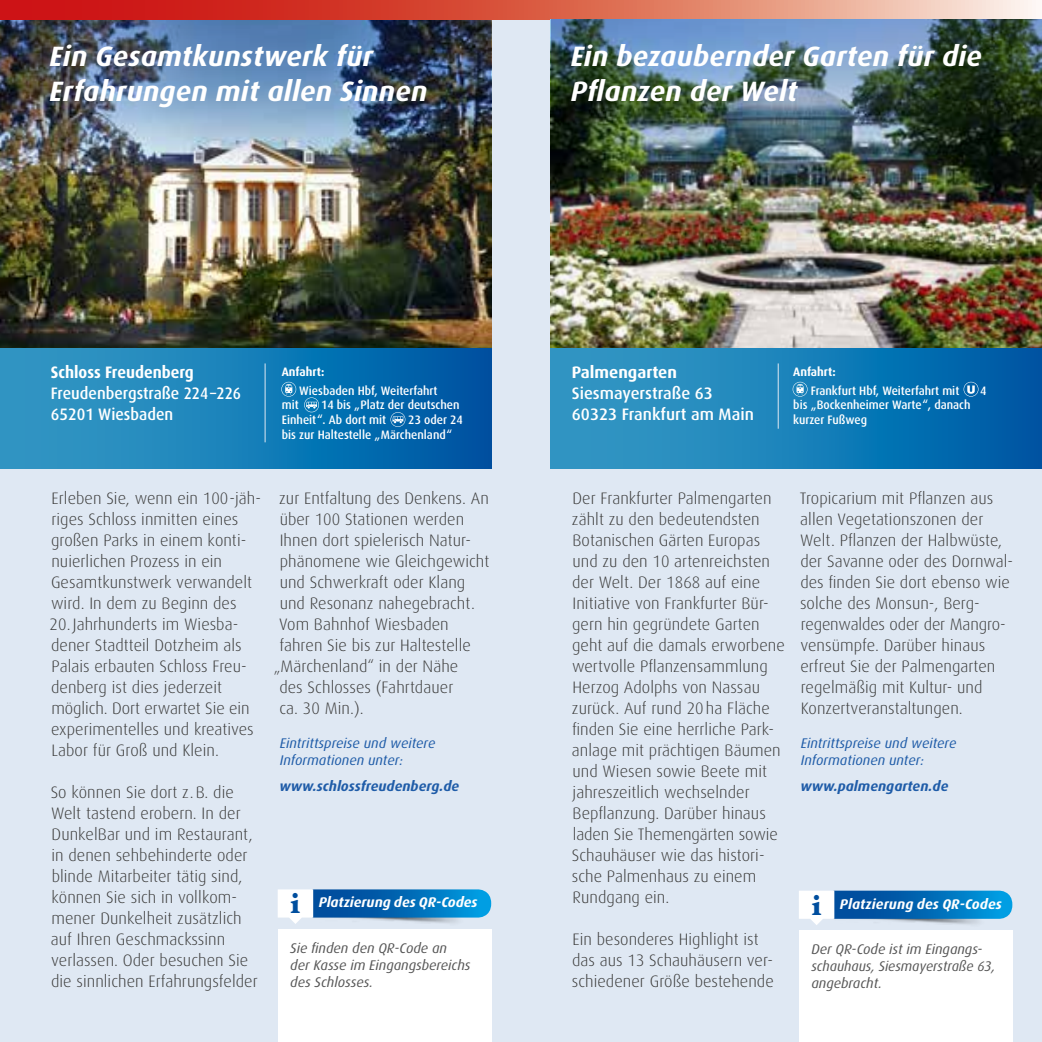
<style>
.page{position:relative;width:1042px;height:1042px;background:#dfe8f3}
.page>*{position:absolute;margin:0;border:0;box-sizing:border-box;transform-origin:0 0}
.t1{font:italic 700 28px/35px "Dax";letter-spacing:.01em;color:#fff}
.t2{font:900 28px "Hoefler Text";color:#004e9e}
.t3{font:300 16.62px/21px "Dax";letter-spacing:.005em;color:#3b3b3a}
.t4{font:500 16.62px/21px "Dax";color:#fff;scale:.95 1}
.t5{font:500 16.62px/21px "Dax";color:#fff}
.t6{font:700 16.62px "Dax";color:#fff;scale:.95 1}
.t7{font:700 16.62px "Dax";color:#fff}
.t8{font:italic 14px/16.8px "Dax";color:#565656}
.t9{font:italic 14px/16.8px "Dax";letter-spacing:.005em;color:#1f5ca8}
.t10{font:italic 700 14px "Dax";letter-spacing:.005em;color:#1f5ca8}
.t11{font:italic 700 14px "Dax";color:#fff}
.t12{font:500 12.25px/14.7px "Dax";color:#fff;scale:.95 1}
.t13{font:700 12.25px "Dax";color:#fff;scale:.95 1}
</style>
<div class="page">
<img style="left:0;top:171px;width:491px;height:177px">
<svg style="left:0;top:0;width:1042px;height:20px;background:#d96658"></svg>
<div style="left:0;top:348px;width:491px;height:120px;background:linear-gradient(to right,#369fc8,#0058a5)"></div>
<img style="left:551px;top:144px;width:491px;height:204px">
<div style="left:551px;top:348px;width:491px;height:120px;background:linear-gradient(to right,#389fc8,#005ca7)"></div>
<img style="left:551px;top:20px;width:491px;height:124px">
<img style="left:0;top:20px;width:491px;height:151px">
<div style="left:278px;top:929px;width:213px;height:113px;background:#fff"></div>
<svg style="left:278px;top:889px;width:214px;height:41px"></svg>
<div style="left:799px;top:931px;width:213px;height:111px;background:#fff"></div>
<svg style="left:799px;top:890px;width:214px;height:42px"></svg>
<svg style="left:281px;top:382px;width:15px;height:15px"></svg>
<svg style="left:390px;top:412px;width:15px;height:15px"></svg>
<svg style="left:304px;top:397px;width:15px;height:15px"></svg>
<hr style="left:265px;top:363px;width:1px;height:79px;background:#dfe8f3">
<svg style="left:792px;top:382px;width:15px;height:15px"></svg>
<svg style="left:963px;top:382px;width:15px;height:15px"></svg>
<hr style="left:778px;top:363px;width:1px;height:66px;background:#dfe8f3">
<h1 class="t1" style="left:50px;top:39px;width:379px">Ein Gesamtkunstwerk für<br>Erfahrungen mit allen Sinnen</h1>
<p class="t6" style="left:51px;top:363px;width:152px">Schloss Freudenberg</p>
<p class="t4" style="left:51px;top:383px;width:202px">Freudenbergstraße 224–226<br>65201 Wiesbaden</p>
<p class="t13" style="left:282px;top:364px;width:46px">Anfahrt:</p>
<p class="t12" style="left:299px;top:383px;width:147px">Wiesbaden Hbf, Weiterfahrt</p>
<p class="t12" style="left:282px;top:398px;width:19px">mit</p>
<p class="t12" style="left:282px;top:398px;width:188px;text-indent:39px">14 bis „Platz der deutschen<br>Einheit“. Ab dort mit</p>
<p class="t12" style="left:282px;top:412px;width:192px;text-indent:126px">23 oder 24 bis zur Haltestelle „Märchenland“</p>
<h1 class="t1" style="left:571px;top:39px;width:413px">Ein bezaubernder Garten für die<br>Pflanzen der Welt</h1>
<p class="t7" style="left:572px;top:363px;width:107px">Palmengarten</p>
<p class="t5" style="left:572px;top:383px;width:184px">Siesmayerstraße 63<br>60323 Frankfurt am Main</p>
<p class="t13" style="left:793px;top:364px;width:46px">Anfahrt:</p>
<p class="t12" style="left:811px;top:383px;width:158px">Frankfurt Hbf, Weiterfahrt mit</p>
<p class="t12" style="left:980px;top:383px;width:8px">4</p>
<p class="t12" style="left:793px;top:398px;width:188px">bis „Bockenheimer Warte“, danach kurzer Fußweg</p>
<p class="t3" style="left:51px;top:488px;width:211px">Erleben Sie, wenn ein 100-jäh&shy;riges Schloss inmitten eines großen Parks in einem konti&shy;nuierlichen Prozess in ein<br>Gesamtkunstwerk verwandelt wird. In dem zu Beginn des</p>
<p class="t3" style="left:50px;top:614px;width:206px">20. Jahrhunderts im Wiesba&shy;dener Stadtteil Dotzheim als<br>Palais erbauten Schloss Freu&shy;denberg ist dies jederzeit möglich. Dort erwartet Sie ein experimentelles und kreatives<br>Labor für Groß und Klein.</p>
<p class="t3" style="left:51px;top:782px;width:209px">So können Sie dort z.B. die<br>Welt tastend erobern. In der<br>DunkelBar und im Restaurant, in denen sehbehinderte oder blinde Mitarbeiter tätig sind, können Sie sich in vollkom&shy;mener Dunkelheit zusätzlich auf Ihren Geschmackssinn verlassen. Oder besuchen Sie die sinnlichen Erfahrungsfelder</p>
<p class="t3" style="left:279px;top:488px;width:211px">zur Entfaltung des Denkens. An</p>
<p class="t3" style="left:280px;top:509px;width:186px">über 100 Stationen werden</p>
<p class="t3" style="left:280px;top:530px;width:193px">Ihnen dort spielerisch Natur-</p>
<p class="t3" style="left:280px;top:551px;width:211px">phänomene wie Gleichgewicht</p>
<p class="t3" style="left:280px;top:572px;width:187px">und Schwerkraft oder Klang</p>
<p class="t3" style="left:280px;top:593px;width:197px">und Resonanz nahegebracht.</p>
<p class="t3" style="left:279px;top:614px;width:171px">Vom Bahnhof Wiesbaden</p>
<p class="t3" style="left:279px;top:635px;width:193px">fahren Sie bis zur Haltestelle</p>
<p class="t3" style="left:274px;top:656px;width:186px">„Märchenland“ in der Nähe</p>
<p class="t3" style="left:279px;top:677px;width:176px">des Schlosses (Fahrtdauer</p>
<p class="t3" style="left:279px;top:698px;width:86px">ca. 30 Min.).</p>
<p class="t9" style="left:280px;top:734px;width:157px">Eintrittspreise und weitere<br>Informationen unter:</p>
<p class="t10" style="left:279px;top:778px;width:181px">www.schlossfreudenberg.de</p>
<p class="t3" style="left:800px;top:488px;width:215px">Tropicarium mit Pflanzen aus allen Vegetationszonen der<br>Welt. Pflanzen der Halbwüste, der Savanne oder des Dornwal&shy;des finden Sie dort ebenso wie solche des Monsun-, Berg&shy;regenwaldes oder der Mangro&shy;vensümpfe. Darüber hinaus erfreut Sie der Palmengarten regelmäßig mit Kultur- und<br>Konzertveranstaltungen.</p>
<p class="t9" style="left:801px;top:734px;width:157px">Eintrittspreise und weitere<br>Informationen unter:</p>
<p class="t10" style="left:800px;top:778px;width:149px">www.palmengarten.de</p>
<p class="t3" style="left:572px;top:488px;width:215px">Der Frankfurter Palmengarten zählt zu den bedeutendsten<br>Botanischen Gärten Europas und zu den 10 artenreichsten der Welt. Der 1868 auf eine<br>Initiative von Frankfurter Bür&shy;gern hin gegründete Garten geht auf die damals erworbene wertvolle Pflanzensammlung<br>Herzog Adolphs von Nassau zurück. Auf rund 20 ha Fläche finden Sie eine herrliche Park&shy;anlage mit prächtigen Bäumen und Wiesen sowie Beete mit jahreszeitlich wechselnder<br>Bepflanzung. Darüber hinaus laden Sie Themengärten sowie<br>Schauhäuser wie das histori&shy;sche Palmenhaus zu einem<br>Rundgang ein.</p>
<p class="t3" style="left:572px;top:929px;width:203px">Ein besonderes Highlight ist das aus 13 Schauhäusern ver&shy;schiedener Größe bestehende</p>
<h1 class="t2" style="left:290px;top:887px;width:11px">i</h1>
<p class="t8" style="left:290px;top:940px;width:182px">Sie finden den QR-Code an<br>der Kasse im Eingangsbereichs des Schlosses.</p>
<p class="t11" style="left:319px;top:894px;width:160px">Platzierung des QR-Codes</p>
<h1 class="t2" style="left:811px;top:888px;width:11px">i</h1>
<p class="t8" style="left:811px;top:941px;width:186px">Der QR-Code ist im Eingangs&shy;schauhaus, Siesmayerstraße 63, angebracht.</p>
<p class="t11" style="left:840px;top:896px;width:163px">Platzierung des QR-Codes</p>
</div>
